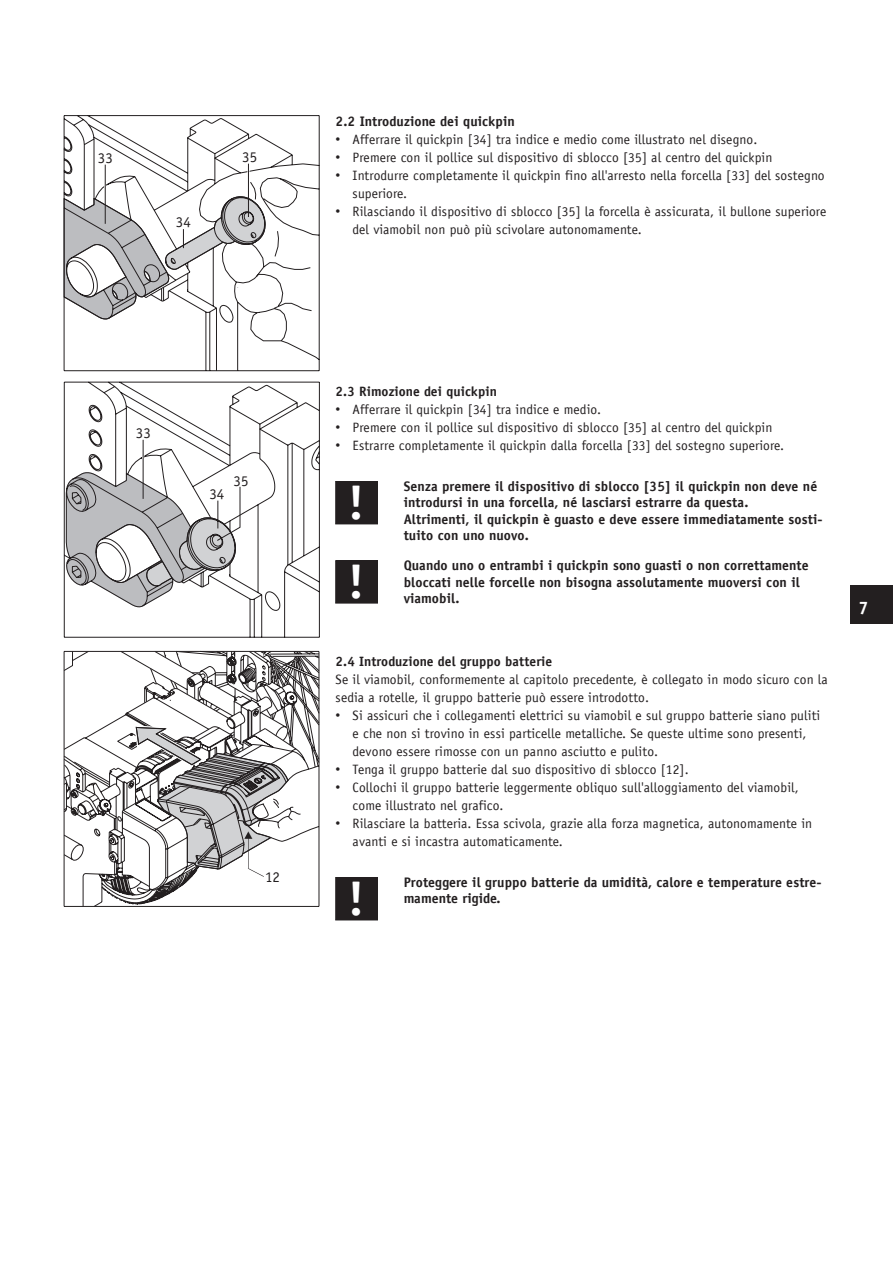
<style>
.page{position:relative;width:893px;height:1263px;background:#fff}
.page>*{position:absolute;margin:0;border:0;box-sizing:border-box;transform-origin:0 0}
.t1{font:700 47.55px/79.2px "Officina Sans";color:#fff}
.t2{font:700 18px "Officina Sans LT";color:#fff}
.t3{font:14.85px "Officina Sans LT";color:#231f20}
.t4{font:700 13.8px/16.5px "Officina Sans LT";letter-spacing:.01em;color:#231f20}
.t5{font:13.5px/18px "Officina Sans LT";letter-spacing:.01em;color:#231f20}
.t6{font:700 13.5px "Officina Sans LT";letter-spacing:.01em;color:#231f20}
.s1{font-family:"Arial";font-size:13.8px}
</style>
<div class="page">
<div style="left:850px;top:586px;width:43px;height:38px;background:#231f20"></div>
<svg style="left:63px;top:115px;width:257px;height:256px"></svg>
<hr style="left:247px;top:164px;width:3px;height:26px;background:#fff">
<hr style="left:248px;top:164px;width:1px;height:53px;background:#231f20">
<hr style="left:104px;top:174px;width:2px;height:22px;background:#fff">
<hr style="left:105px;top:165px;width:1px;height:59px;background:#231f20">
<svg style="left:64px;top:381px;width:256px;height:257px"></svg>
<svg style="left:66px;top:439px;width:175px;height:168px"></svg>
<div style="left:336px;top:481px;width:42px;height:43px;background:#231f20"></div>
<div style="left:336px;top:561px;width:42px;height:42px;background:#231f20"></div>
<div style="left:336px;top:560px;width:42px;height:43px;border:1px solid #231f20"></div>
<svg style="left:63px;top:651px;width:257px;height:256px"></svg>
<div style="left:336px;top:877px;width:42px;height:43px;background:#231f20"></div>
<p class="t3" style="left:98px;top:149px;width:16px">33</p>
<p class="t3" style="left:242px;top:148px;width:16px">35</p>
<p class="t3" style="left:176px;top:214px;width:16px">34</p>
<p class="t4" style="left:336px;top:113px;width:181px">2.2 Introduzione dei quickpin</p>
<p class="t5" style="left:336px;top:130px;width:423px"><span class="s1">•</span> Afferrare il quickpin [34] tra indice e medio come illustrato nel disegno.</p>
<p class="t5" style="left:336px;top:148px;width:438px"><span class="s1">•</span> Premere con il pollice sul dispositivo di sblocco [35] al centro del quickpin</p>
<p class="t5" style="left:353px;top:166px;width:474px;text-indent:-17px"><span class="s1">•</span> Introdurre completamente il quickpin fino all'arresto nella forcella [33] del sostegno superiore.</p>
<p class="t5" style="left:353px;top:202px;width:475px;text-indent:-17px"><span class="s1">•</span> Rilasciando il dispositivo di sblocco [35] la forcella è assicurata, il bullone superiore del viamobil non può più scivolare autonomamente.</p>
<p class="t3" style="left:136px;top:424px;width:16px">33</p>
<p class="t3" style="left:209px;top:485px;width:16px">34</p>
<p class="t3" style="left:234px;top:472px;width:16px">35</p>
<p class="t3" style="left:265px;top:868px;width:16px">12</p>
<p class="t6" style="left:336px;top:383px;width:163px">2.3 Rimozione dei quickpin</p>
<p class="t5" style="left:336px;top:400px;width:267px"><span class="s1">•</span> Afferrare il quickpin [34] tra indice e medio.</p>
<p class="t5" style="left:336px;top:418px;width:438px"><span class="s1">•</span> Premere con il pollice sul dispositivo di sblocco [35] al centro del quickpin</p>
<p class="t5" style="left:336px;top:436px;width:450px"><span class="s1">•</span> Estrarre completamente il quickpin dalla forcella [33] del sostegno superiore.</p>
<p class="t4" style="left:404px;top:478px;width:420px">Senza premere il dispositivo di sblocco [35] il quickpin non deve né introdursi in una forcella, né lasciarsi estrarre da questa.<br>Altrimenti, il quickpin è guasto e deve essere immediatamente sosti&shy;tuito con uno nuovo.</p>
<p class="t4" style="left:404px;top:557px;width:406px">Quando uno o entrambi i quickpin sono guasti o non correttamente bloccati nelle forcelle non bisogna assolutamente muoversi con il viamobil.</p>
<h1 class="t1" style="left:348px;top:463px;width:18px">! !</h1>
<p class="t6" style="left:336px;top:653px;width:218px">2.4 Introduzione del gruppo batterie</p>
<p class="t5" style="left:336px;top:670px;width:494px">Se il viamobil, conformemente al capitolo precedente, è collegato in modo sicuro con la sedia a rotelle, il gruppo batterie può essere introdotto.</p>
<p class="t5" style="left:353px;top:706px;width:469px;text-indent:-17px"><span class="s1">•</span> Si assicuri che i collegamenti elettrici su viamobil e sul gruppo batterie siano puliti e che non si trovino in essi particelle metalliche. Se queste ultime sono presenti, devono essere rimosse con un panno asciutto e pulito.</p>
<p class="t5" style="left:336px;top:760px;width:355px"><span class="s1">•</span> Tenga il gruppo batterie dal suo dispositivo di sblocco [12].</p>
<p class="t5" style="left:353px;top:778px;width:448px;text-indent:-17px"><span class="s1">•</span> Collochi il gruppo batterie leggermente obliquo sull'alloggiamento del viamobil, come illustrato nel grafico.</p>
<p class="t5" style="left:353px;top:814px;width:461px;text-indent:-17px"><span class="s1">•</span> Rilasciare la batteria. Essa scivola, grazie alla forza magnetica, autonomamente in avanti e si incastra automaticamente.</p>
<p class="t4" style="left:404px;top:874px;width:419px">Proteggere il gruppo batterie da umidità, calore e temperature estre&shy;mamente rigide.</p>
<h1 class="t1" style="left:348px;top:859px;width:18px">!</h1>
<h2 class="t2" style="left:858px;top:597px;width:12px">7</h2>
</div>
